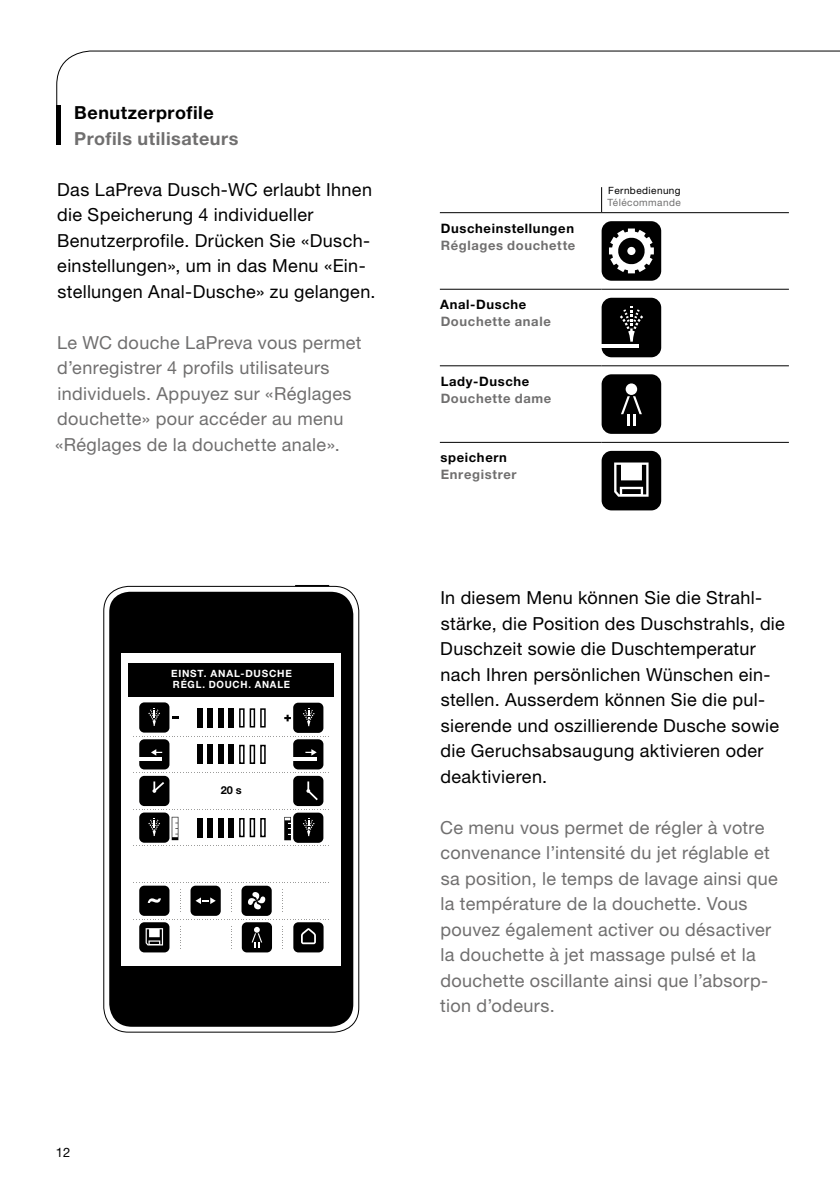
<style>
.page{position:relative;width:840px;height:1191px;background:#fff}
.page>*{position:absolute;margin:0;border:0;box-sizing:border-box;transform-origin:0 0}
.t1{font:18px/25.6px "Helvetica Neue LT Std";letter-spacing:.02em;color:#000}
.t2{font:18px/25.6px "Helvetica Neue LT Std";letter-spacing:.02em;color:#706f6f}
.t3{font:700 18px "Helvetica Neue LT Std";letter-spacing:.03em;color:#706f6f}
.t4{font:700 18px "Helvetica Neue LT Std";letter-spacing:.03em;color:#000}
.t5{font:700 14.6px "Helvetica Neue LT Std";color:#fff}
.t6{font:700 13px "Helvetica Neue LT Std";letter-spacing:.05em;color:#706f6f}
.t7{font:700 13px "Helvetica Neue LT Std";letter-spacing:.05em;color:#000}
.t8{font:13px "Helvetica Neue LT Std";color:#000}
.t9{font:700 11px "Helvetica Neue LT Std";color:#000}
.t10{font:700 10px/11.4px "Helvetica Neue LT Std";letter-spacing:.08em;color:#fff}
.t11{font:10px "Helvetica Neue LT Std";letter-spacing:.04em;color:#000}
.t12{font:10px "Helvetica Neue LT Std";letter-spacing:.045em;color:#706f6f}
</style>
<div class="page">
<svg style="left:56px;top:51px;width:783px;height:94px"></svg>
<hr style="left:439px;top:289px;width:162px;height:1px;background:#000">
<hr style="left:601px;top:289px;width:187px;height:1px;background:#000">
<hr style="left:439px;top:365px;width:162px;height:1px;background:#000">
<hr style="left:601px;top:365px;width:187px;height:1px;background:#000">
<hr style="left:439px;top:442px;width:162px;height:1px;background:#000">
<hr style="left:601px;top:442px;width:187px;height:1px;background:#000">
<hr style="left:439px;top:212px;width:162px;height:1px;background:#000">
<svg style="left:601px;top:187px;width:1px;height:25px"></svg>
<hr style="left:601px;top:212px;width:187px;height:1px;background:#000">
<div style="left:601px;top:221px;width:59px;height:60px;background:#000;border-radius:10px"></div>
<svg style="left:609px;top:228px;width:44px;height:45px"></svg>
<div style="left:627px;top:247px;width:8px;height:8px;background:#fff;border-radius:50%"></div>
<div style="left:601px;top:298px;width:59px;height:59px;background:#000;border-radius:10px"></div>
<hr style="left:601px;top:344px;width:37px;height:4px;background:#fff">
<svg style="left:620px;top:306px;width:22px;height:36px"></svg>
<div style="left:601px;top:374px;width:59px;height:60px;background:#000;border-radius:10px"></div>
<div style="left:625px;top:383px;width:11px;height:12px;background:#fff;border-radius:50%"></div>
<svg style="left:621px;top:396px;width:20px;height:29px"></svg>
<div style="left:601px;top:451px;width:59px;height:59px;background:#000;border-radius:10px"></div>
<svg style="left:614px;top:462px;width:34px;height:35px"></svg>
<hr style="left:295px;top:585px;width:34px;height:2px;background:#000">
<svg style="left:104px;top:586px;width:254px;height:446px"></svg>
<div style="left:103px;top:586px;width:256px;height:446px;border:1px solid #000;border-radius:25px"></div>
<div style="left:109px;top:592px;width:244px;height:434px;background:#000;border-radius:22px"></div>
<div style="left:122px;top:653px;width:218px;height:312px;background:#fff"></div>
<svg style="left:133px;top:772px;width:196px;height:1px"></svg>
<svg style="left:133px;top:809px;width:196px;height:1px"></svg>
<svg style="left:133px;top:882px;width:196px;height:1px"></svg>
<div style="left:139px;top:702px;width:30px;height:30px;background:#000;border-radius:5px"></div>
<svg style="left:172px;top:716px;width:6px;height:3px"></svg>
<svg style="left:148px;top:708px;width:12px;height:18px"></svg>
<div style="left:197px;top:708px;width:5px;height:19px;background:#000"></div>
<div style="left:207px;top:708px;width:6px;height:19px;background:#000"></div>
<div style="left:218px;top:708px;width:5px;height:19px;background:#000"></div>
<div style="left:228px;top:708px;width:6px;height:19px;background:#000"></div>
<div style="left:239px;top:708px;width:5px;height:19px;border:2px solid #000"></div>
<div style="left:249px;top:708px;width:6px;height:19px;border:2px solid #000"></div>
<div style="left:260px;top:708px;width:5px;height:19px;border:2px solid #000"></div>
<div style="left:293px;top:702px;width:30px;height:31px;background:#000;border-radius:5px"></div>
<svg style="left:284px;top:714px;width:7px;height:7px"></svg>
<svg style="left:303px;top:708px;width:11px;height:18px"></svg>
<div style="left:197px;top:744px;width:5px;height:20px;background:#000"></div>
<div style="left:207px;top:744px;width:6px;height:20px;background:#000"></div>
<div style="left:218px;top:744px;width:5px;height:20px;background:#000"></div>
<div style="left:228px;top:744px;width:6px;height:20px;background:#000"></div>
<div style="left:239px;top:744px;width:5px;height:20px;border:2px solid #000"></div>
<div style="left:249px;top:744px;width:6px;height:20px;border:2px solid #000"></div>
<div style="left:260px;top:744px;width:5px;height:20px;border:2px solid #000"></div>
<div style="left:139px;top:739px;width:30px;height:30px;background:#000;border-radius:5px"></div>
<svg style="left:151px;top:749px;width:11px;height:6px"></svg>
<hr style="left:139px;top:758px;width:23px;height:3px;background:#fff">
<div style="left:293px;top:739px;width:30px;height:30px;background:#000;border-radius:5px"></div>
<svg style="left:305px;top:749px;width:11px;height:6px"></svg>
<hr style="left:293px;top:757px;width:23px;height:3px;background:#fff">
<div style="left:139px;top:922px;width:30px;height:30px;background:#000;border-radius:5px"></div>
<svg style="left:145px;top:928px;width:18px;height:17px"></svg>
<div style="left:190px;top:885px;width:31px;height:31px;background:#000;border-radius:5px"></div>
<svg style="left:195px;top:897px;width:21px;height:7px"></svg>
<div style="left:139px;top:885px;width:30px;height:31px;background:#000;border-radius:5px"></div>
<svg style="left:148px;top:898px;width:13px;height:5px"></svg>
<div style="left:293px;top:776px;width:30px;height:30px;background:#000;border-radius:5px"></div>
<svg style="left:306px;top:781px;width:12px;height:19px"></svg>
<div style="left:139px;top:812px;width:30px;height:30px;background:#000;border-radius:5px"></div>
<div style="left:293px;top:812px;width:30px;height:31px;background:#000;border-radius:5px"></div>
<svg style="left:133px;top:817px;width:196px;height:29px"></svg>
<div style="left:139px;top:776px;width:30px;height:30px;background:#000;border-radius:5px"></div>
<svg style="left:152px;top:781px;width:12px;height:12px"></svg>
<div style="left:242px;top:922px;width:30px;height:30px;background:#000;border-radius:5px"></div>
<svg style="left:251px;top:927px;width:11px;height:21px"></svg>
<div style="left:293px;top:922px;width:30px;height:30px;background:#000;border-radius:5px"></div>
<svg style="left:301px;top:928px;width:15px;height:16px"></svg>
<div style="left:241px;top:885px;width:30px;height:31px;background:#000;border-radius:5px"></div>
<svg style="left:248px;top:892px;width:17px;height:17px"></svg>
<div style="left:129px;top:663px;width:204px;height:33px;background:#000"></div>
<p class="t4" style="left:74px;top:101px;width:141px">Benutzerprofile</p>
<p class="t3" style="left:74px;top:127px;width:166px">Profils utilisateurs</p>
<p class="t1" style="left:57px;top:176px;width:320px">Das LaPreva Dusch-WC erlaubt Ihnen die Speicherung 4 individueller Benutzerprofile. Drücken Sie «Dusch&shy;einstellungen», um in das Menu «Ein&shy;stellungen Anal-Dusche» zu gelangen.</p>
<p class="t2" style="left:55px;top:329px;width:308px">Le WC douche LaPreva vous permet d’enregistrer 4 profils utilisateurs individuels. Appuyez sur «Réglages douchette» pour accéder au menu «Réglages de la douchette anale».</p>
<p class="t10" style="left:171px;top:667px;width:122px">EINST. ANAL-DUSCHE<br>RÉGL. DOUCH. ANALE</p>
<p class="t5" style="left:152px;top:671px;width:161px">EINST. ANAL-DUSCHE</p>
<p class="t8" style="left:56px;top:1144px;width:16px">12</p>
<p class="t9" style="left:220px;top:783px;width:23px">20 s</p>
<p class="t7" style="left:440px;top:220px;width:135px">Duscheinstellungen</p>
<p class="t6" style="left:440px;top:237px;width:136px">Réglages douchette</p>
<p class="t7" style="left:440px;top:296px;width:88px">Anal-Dusche</p>
<p class="t6" style="left:440px;top:313px;width:111px">Douchette anale</p>
<p class="t7" style="left:440px;top:373px;width:90px">Lady-Dusche</p>
<p class="t6" style="left:440px;top:390px;width:112px">Douchette dame</p>
<p class="t7" style="left:440px;top:449px;width:68px">speichern</p>
<p class="t6" style="left:440px;top:466px;width:77px">Enregistrer</p>
<p class="t11" style="left:608px;top:185px;width:74px">Fernbedienung</p>
<p class="t12" style="left:607px;top:196px;width:75px">Télécommande</p>
<p class="t1" style="left:440px;top:584px;width:346px">In diesem Menu können Sie die Strahl&shy;stärke, die Position des Duschstrahls, die Duschzeit sowie die Duschtemperatur nach Ihren persönlichen Wünschen ein&shy;stellen. Ausserdem können Sie die pul&shy;sierende und oszillierende Dusche sowie die Geruchsabsaugung aktivieren oder deaktivieren.</p>
<p class="t2" style="left:440px;top:814px;width:339px">Ce menu vous permet de régler à votre convenance l’intensité du jet réglable et sa position, le temps de lavage ainsi que la température de la douchette. Vous pouvez également activer ou désactiver la douchette à jet massage pulsé et la douchette oscillante ainsi que l’absorp&shy;tion d’odeurs.</p>
</div>
